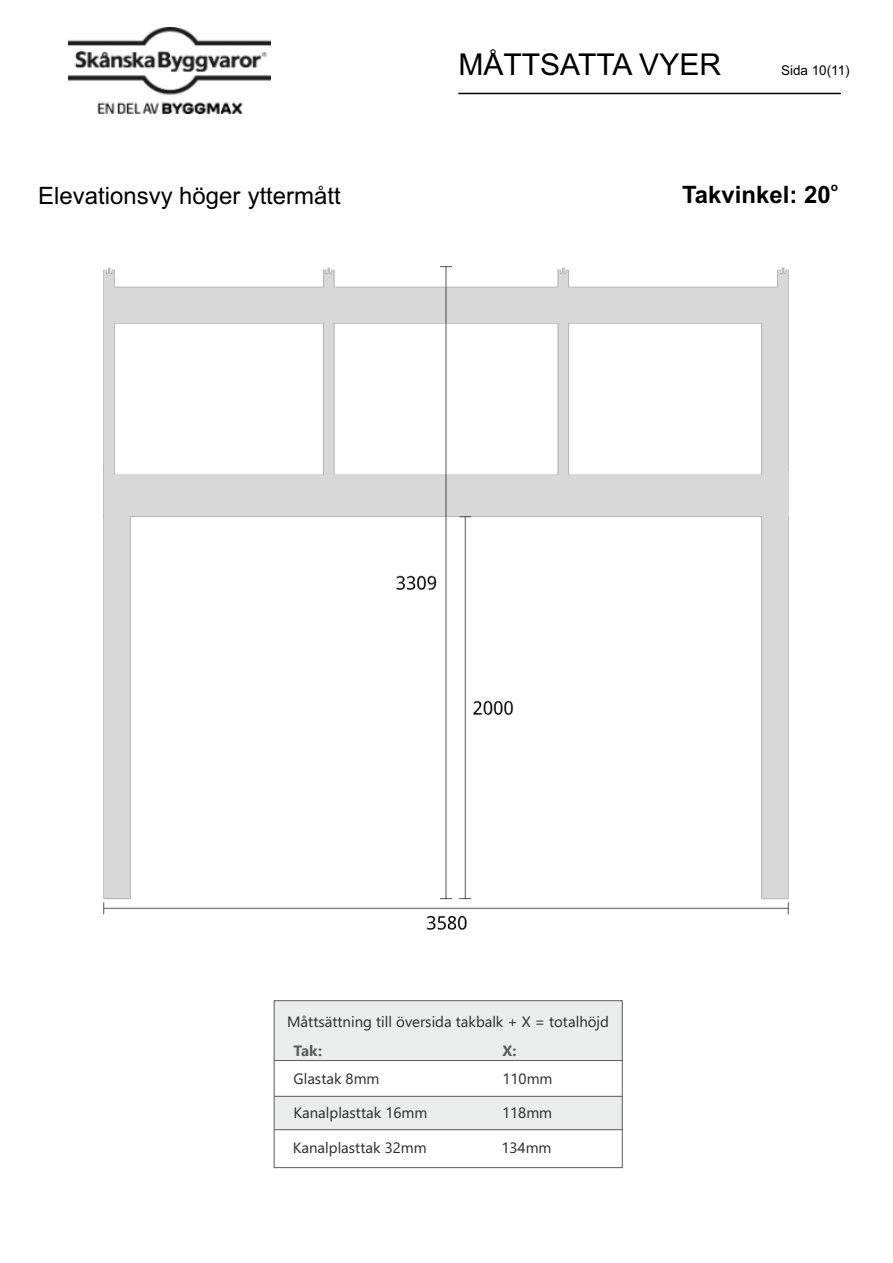
<style>
.page{position:relative;width:893px;height:1263px;background:#fff}
.page>*{position:absolute;margin:0;border:0;box-sizing:border-box;transform-origin:0 0}
.t1{font:30px "Arial";color:#000}
.t2{font:24px "Arial";color:#000}
.t3{font:700 24px "Arial";color:#000}
.t4{font:15px "Gadugi";color:#2b2a29}
.t5{font:700 15px "Gadugi";color:#5b5b5b}
.t6{font:13.5px "Arial";color:#000}
.t7{font:700 12px "Arial";color:#000}
</style>
<div class="page">
<img style="left:68px;top:28px;width:203px;height:85px">
<hr style="left:458px;top:93px;width:383px;height:1px;background:#000">
<div style="left:274px;top:1001px;width:348px;height:59px;background:#ebecec"></div>
<div style="left:274px;top:1096px;width:348px;height:34px;background:#ebecec"></div>
<hr style="left:274px;top:1060px;width:348px;height:1px;background:#5b5b5b">
<hr style="left:274px;top:1096px;width:348px;height:1px;background:#5b5b5b">
<hr style="left:274px;top:1129px;width:348px;height:1px;background:#5b5b5b">
<div style="left:274px;top:1000px;width:348px;height:168px;border:1px solid #5b5b5b"></div>
<img style="left:103px;top:266px;width:685px;height:664px">
<h2 class="t2" style="left:38px;top:187px;width:304px">Elevationsvy höger yttermått</h2>
<h1 class="t1" style="left:458px;top:54px;width:264px">MÅTTSATTA VYER</h1>
<p class="t6" style="left:781px;top:66px;width:70px">Sida 10(11)</p>
<p class="t7" style="left:831px;top:182px;width:9px">o</p>
<h2 class="t3" style="left:682px;top:185px;width:150px">Takvinkel: 20</h2>
<p class="t4" style="left:287px;top:1016px;width:323px">Måttsättning till översida takbalk + X = totalhöjd</p>
<p class="t5" style="left:293px;top:1045px;width:30px">Tak:</p>
<p class="t5" style="left:503px;top:1045px;width:15px">X:</p>
<p class="t4" style="left:293px;top:1073px;width:88px">Glastak 8mm</p>
<p class="t4" style="left:293px;top:1107px;width:135px">Kanalplasttak 16mm</p>
<p class="t4" style="left:502px;top:1073px;width:52px">110mm</p>
<p class="t4" style="left:502px;top:1107px;width:52px">118mm</p>
<p class="t4" style="left:293px;top:1142px;width:135px">Kanalplasttak 32mm</p>
<p class="t4" style="left:501px;top:1142px;width:52px">134mm</p>
</div>
